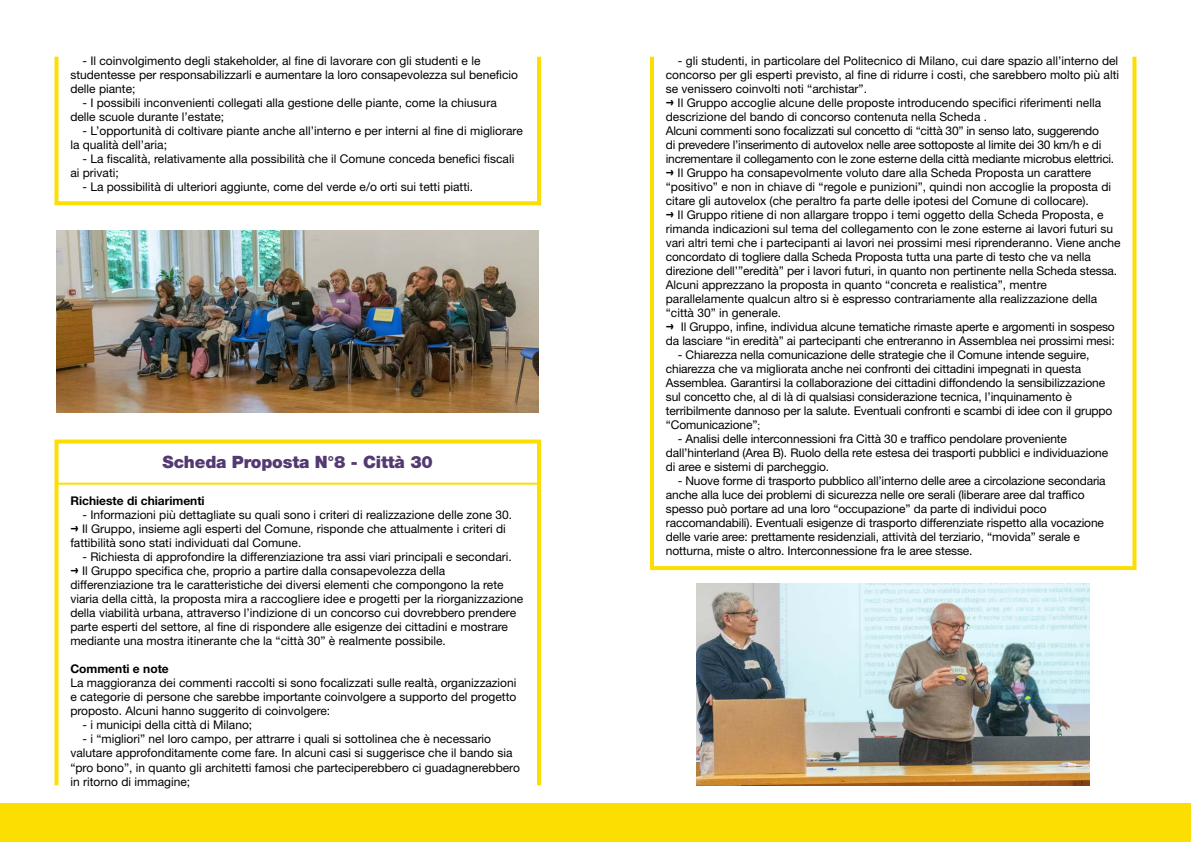
<style>
.page{position:relative;width:1191px;height:842px;background:#fff}
.page>*{position:absolute;margin:0;border:0;box-sizing:border-box;transform-origin:0 0}
.t1{font:900 17px "Helvetica Neue LT Std";letter-spacing:-.01em;color:#533a72}
.t2{font:12px/14px "Helvetica Neue LT Std";color:#000}
.t3{font:700 12px "Helvetica Neue LT Std";color:#000}
.s1{font-family:"Adelle";font-weight:700}
.s2{font-size:10px}
</style>
<div class="page">
<div style="left:0;top:803px;width:1191px;height:39px;background:#fcde03"></div>
<div style="left:650px;top:55px;width:486px;height:515px;border:4px solid #fcde03"></div>
<div style="left:54px;top:439px;width:487px;height:348px;border:4px solid #fcde03"></div>
<hr style="left:57px;top:483px;width:482px;height:2px;background:#fcde03">
<div style="left:54px;top:55px;width:487px;height:150px;border:4px solid #fcde03"></div>
<img style="left:57px;top:231px;width:482px;height:181px">
<img style="left:697px;top:583px;width:392px;height:202px">
<p class="t2" style="left:70px;top:54px;width:449px;text-indent:12px">- Il coinvolgimento degli stakeholder, al fine di lavorare con gli studenti e le studentesse per responsabilizzarli e aumentare la loro consapevolezza sul beneficio delle piante;</p>
<p class="t2" style="left:70px;top:96px;width:428px;text-indent:12px">- I possibili inconvenienti collegati alla gestione delle piante, come la chiusura delle scuole durante l’estate;</p>
<p class="t2" style="left:70px;top:124px;width:454px;text-indent:12px">- L’opportunità di coltivare piante anche all’interno e per interni al fine di migliorare la qualità dell’aria;</p>
<p class="t2" style="left:70px;top:152px;width:445px;text-indent:12px">- La fiscalità, relativamente alla possibilità che il Comune conceda benefici fiscali ai privati;</p>
<p class="t2" style="left:82px;top:180px;width:392px">- La possibilità di ulteriori aggiunte, come del verde e/o orti sui tetti piatti.</p>
<h1 class="t1" style="left:163px;top:452px;width:272px">Scheda Proposta N°8 - Città 30</h1>
<p class="t3" style="left:70px;top:494px;width:136px">Richieste di chiarimenti</p>
<p class="t2" style="left:70px;top:508px;width:443px;text-indent:12px">- Informazioni più dettagliate su quali sono i criteri di realizzazione delle zone 30. <span class="s1">i</span> Il Gruppo, insieme agli esperti del Comune, risponde che attualmente i criteri di fattibilità sono stati individuati dal Comune.</p>
<p class="t2" style="left:70px;top:550px;width:454px;text-indent:12px">- Richiesta di approfondire la differenziazione tra assi viari principali e secondari.<br><span class="s1">i</span> Il Gruppo specifica che, proprio a partire dalla consapevolezza della differenziazione tra le caratteristiche dei diversi elementi che compongono la rete viaria della città, la proposta mira a raccogliere idee e progetti per la riorganizzazione della viabilità urbana, attraverso l’indizione di un concorso cui dovrebbero prendere parte esperti del settore, al fine di rispondere alle esigenze dei cittadini e mostrare mediante una mostra itinerante che la “città 30” è realmente possibile.</p>
<p class="t3" style="left:70px;top:662px;width:100px">Commenti e note</p>
<p class="t2" style="left:70px;top:676px;width:448px;text-align:justify">La maggioranza dei commenti raccolti si sono focalizzati sulle realtà, organizzazioni e categorie di persone che sarebbe importante coinvolgere a supporto del progetto proposto. Alcuni hanno suggerito di coinvolgere:</p>
<p class="t2" style="left:82px;top:718px;width:171px">- i municipi della città di Milano;</p>
<p class="t2" style="left:70px;top:732px;width:451px;text-indent:12px">- i “migliori” nel loro campo, per attrarre i quali si sottolinea che è necessario valutare approfonditamente come fare. In alcuni casi si suggerisce che il bando sia “pro bono”, in quanto gli architetti famosi che parteciperebbero ci guadagnerebbero in ritorno di immagine;</p>
<p class="t2" style="left:666px;top:54px;width:456px;text-indent:12px">- gli studenti, in particolare del Politecnico di Milano, cui dare spazio all’interno del concorso per gli esperti previsto, al fine di ridurre i costi, che sarebbero molto più alti se venissero coinvolti noti “archistar”.<br><span class="s1">i</span> Il Gruppo accoglie alcune delle proposte introducendo specifici riferimenti nella descrizione del bando di concorso contenuta nella Scheda .<br>Alcuni commenti sono focalizzati sul concetto di “città 30” in senso lato, suggerendo<br>di prevedere l’inserimento di autovelox nelle aree sottoposte al limite dei 30 km/h e di incrementare il collegamento con le zone esterne della città mediante microbus elettrici. <span class="s1">i</span> Il Gruppo ha consapevolmente voluto dare alla Scheda Proposta un carattere “positivo” e non in chiave di “regole e punizioni”, quindi non accoglie la proposta di citare gli autovelox (che peraltro fa parte delle ipotesi del Comune di collocare).<br><span class="s1">i</span> Il Gruppo ritiene di non allargare troppo i temi oggetto della Scheda Proposta, e rimanda indicazioni sul tema del collegamento con le zone esterne ai lavori futuri su vari altri temi che i partecipanti ai lavori nei prossimi mesi riprenderanno. Viene anche concordato di togliere dalla Scheda Proposta tutta una parte di testo che va nella direzione dell’”eredità” per i lavori futuri, in quanto non pertinente nella Scheda stessa.<br>Alcuni apprezzano la proposta in quanto “concreta e realistica”, mentre parallelamente qualcun altro si è espresso contrariamente alla realizzazione della “città 30” in generale.<br><span class="s1">i</span> Il Gruppo, infine, individua alcune tematiche rimaste aperte e argomenti in sospeso da lasciare “in eredità” ai partecipanti che entreranno in Assemblea nei prossimi mesi:</p>
<p class="t2" style="left:666px;top:348px;width:448px;text-indent:12px">- Chiarezza nella comunicazione delle strategie che il Comune intende seguire, chiarezza che va migliorata anche nei confronti dei cittadini impegnati in questa Assemblea. Garantirsi la collaborazione dei cittadini diffondendo la sensibilizzazione sul concetto che, al di là di qualsiasi considerazione tecnica, l’inquinamento è terribilmente dannoso per la salute. Eventuali confronti e scambi di idee con il gruppo “Comunicazione”<span class="s2">;</span></p>
<p class="t2" style="left:666px;top:432px;width:444px;text-indent:12px">- Analisi delle interconnessioni fra Città 30 e traffico pendolare proveniente dall’hinterland (Area B). Ruolo della rete estesa dei trasporti pubblici e individuazione di aree e sistemi di parcheggio.</p>
<p class="t2" style="left:666px;top:474px;width:441px;text-indent:12px">- Nuove forme di trasporto pubblico all’interno delle aree a circolazione secondaria anche alla luce dei problemi di sicurezza nelle ore serali (liberare aree dal traffico spesso può portare ad una loro “occupazione” da parte di individui poco raccomandabili). Eventuali esigenze di trasporto differenziate rispetto alla vocazione delle varie aree: prettamente residenziali, attività del terziario, “movida” serale e notturna, miste o altro. Interconnessione fra le aree stesse.</p>
</div>
